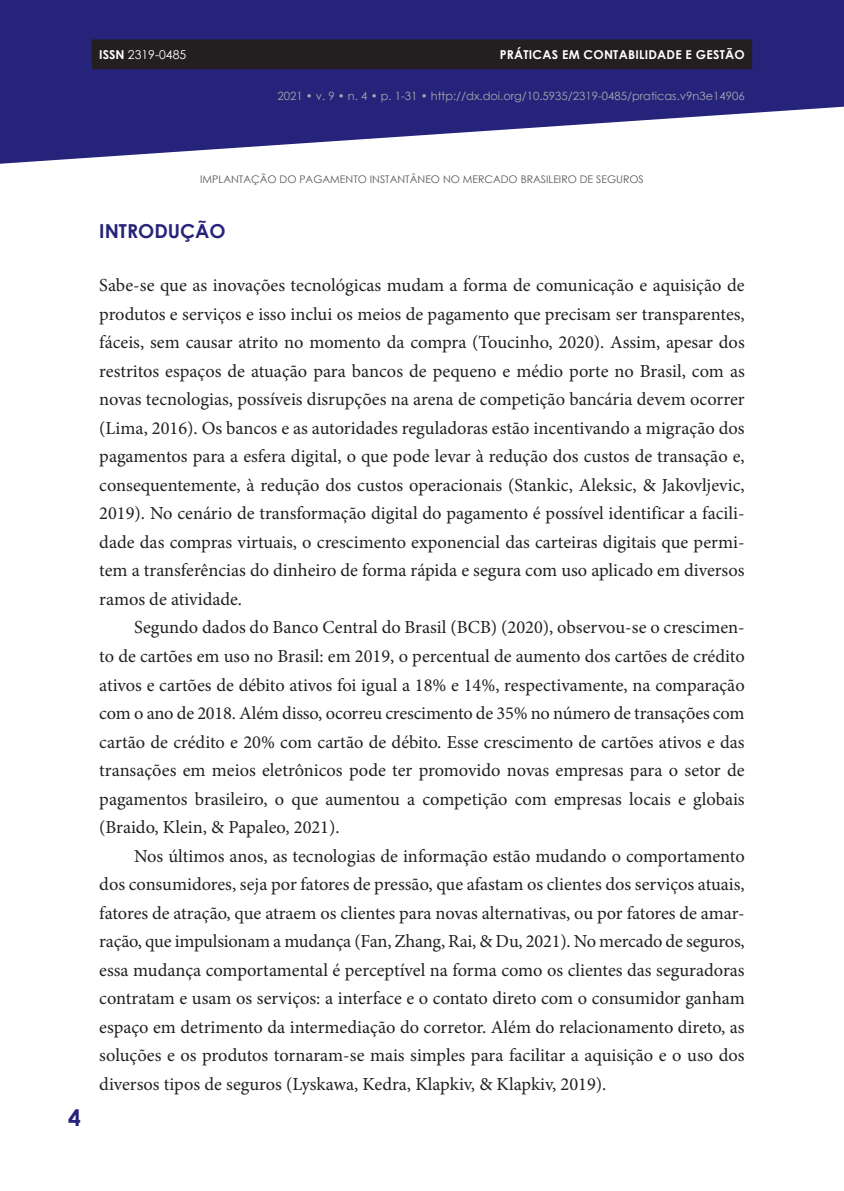
<style>
.page{position:relative;width:844px;height:1191px;background:#fff}
.page>*{position:absolute;margin:0;border:0;box-sizing:border-box;transform-origin:0 0}
.t1{font:700 22.75px "Century Gothic";color:#26237b}
.t2{font:700 19.25px "Century Gothic";color:#26237b}
.t3{font:18.38px/28.5px "Minion Pro";color:#231f20;text-align:justify}
.t4{font:700 12.25px "Century Gothic";letter-spacing:.02em;color:#fff}
.t5{font:12.25px "Century Gothic";color:#fff}
.t6{font:11.38px "Century Gothic";color:#a8a9ad}
.t7{font:10.5px "Century Gothic";color:#57585a}
.s1{font-weight:700}
</style>
<div class="page">
<svg style="left:0;top:0;width:843px;height:164px;fill:#26237b"></svg>
<div style="left:92px;top:39px;width:660px;height:30px;background:#231f20"></div>
<p class="t5" style="left:99px;top:46px;width:88px"><span class="s1">ISSN</span> 2319-0485</p>
<p class="t4" style="left:499px;top:45px;width:246px">PRÁTICAS EM CONTABILIDADE E GESTÃO</p>
<p class="t6" style="left:277px;top:88px;width:468px">2021 • v. 9 • n. 4 • p. 1-31 • http://dx.doi.org/10.5935/2319-0485/praticas.v9n3e14906</p>
<p class="t1" style="left:68px;top:1100px;width:14px">4</p>
<p class="t7" style="left:200px;top:172px;width:445px">IMPLANTAÇÃO DO PAGAMENTO INSTANTÂNEO NO MERCADO BRASILEIRO DE SEGUROS</p>
<p class="t2" style="left:99px;top:216px;width:128px">INTRODUÇÃO</p>
<p class="t3" style="left:99px;top:271px;width:646px">Sabe-se que as inovações tecnológicas mudam a forma de comunicação e aquisição de produtos e serviços e isso inclui os meios de pagamento que precisam ser transparentes, fáceis, sem causar atrito no momento da compra (Toucinho, 2020). Assim, apesar dos restritos espaços de atuação para bancos de pequeno e médio porte no Brasil, com as novas tecnologias, possíveis disrupções na arena de competição bancária devem ocorrer (Lima, 2016). Os bancos e as autoridades reguladoras estão incentivando a migração dos pagamentos para a esfera digital, o que pode levar à redução dos custos de transação e, consequentemente, à redução dos custos operacionais (Stankic, Aleksic, &amp; Jakovljevic, 2019). No cenário de transformação digital do pagamento é possível identificar a facili&shy;dade das compras virtuais, o crescimento exponencial das carteiras digitais que permi&shy;tem a transferências do dinheiro de forma rápida e segura com uso aplicado em diversos ramos de atividade.</p>
<p class="t3" style="left:99px;top:613px;width:646px;text-indent:35px">Segundo dados do Banco Central do Brasil (BCB) (2020), observou-se o crescimen&shy;to de cartões em uso no Brasil: em 2019, o percentual de aumento dos cartões de crédito ativos e cartões de débito ativos foi igual a 18% e 14%, respectivamente, na comparação com o ano de 2018. Além disso, ocorreu crescimento de 35% no número de transações com cartão de crédito e 20% com cartão de débito. Esse crescimento de cartões ativos e das transações em meios eletrônicos pode ter promovido novas empresas para o setor de pagamentos brasileiro, o que aumentou a competição com empresas locais e globais (Braido, Klein, &amp; Papaleo, 2021).</p>
<p class="t3" style="left:99px;top:841px;width:646px;text-indent:35px">Nos últimos anos, as tecnologias de informação estão mudando o comportamento dos consumidores, seja por fatores de pressão, que afastam os clientes dos serviços atuais, fatores de atração, que atraem os clientes para novas alternativas, ou por fatores de amar&shy;ração, que impulsionam a mudança (Fan, Zhang, Rai, &amp; Du, 2021). No mercado de seguros, essa mudança comportamental é perceptível na forma como os clientes das seguradoras contratam e usam os serviços: a interface e o contato direto com o consumidor ganham espaço em detrimento da intermediação do corretor. Além do relacionamento direto, as soluções e os produtos tornaram-se mais simples para facilitar a aquisição e o uso dos diversos tipos de seguros (Lyskawa, Kedra, Klapkiv, &amp; Klapkiv, 2019).</p>
</div>
